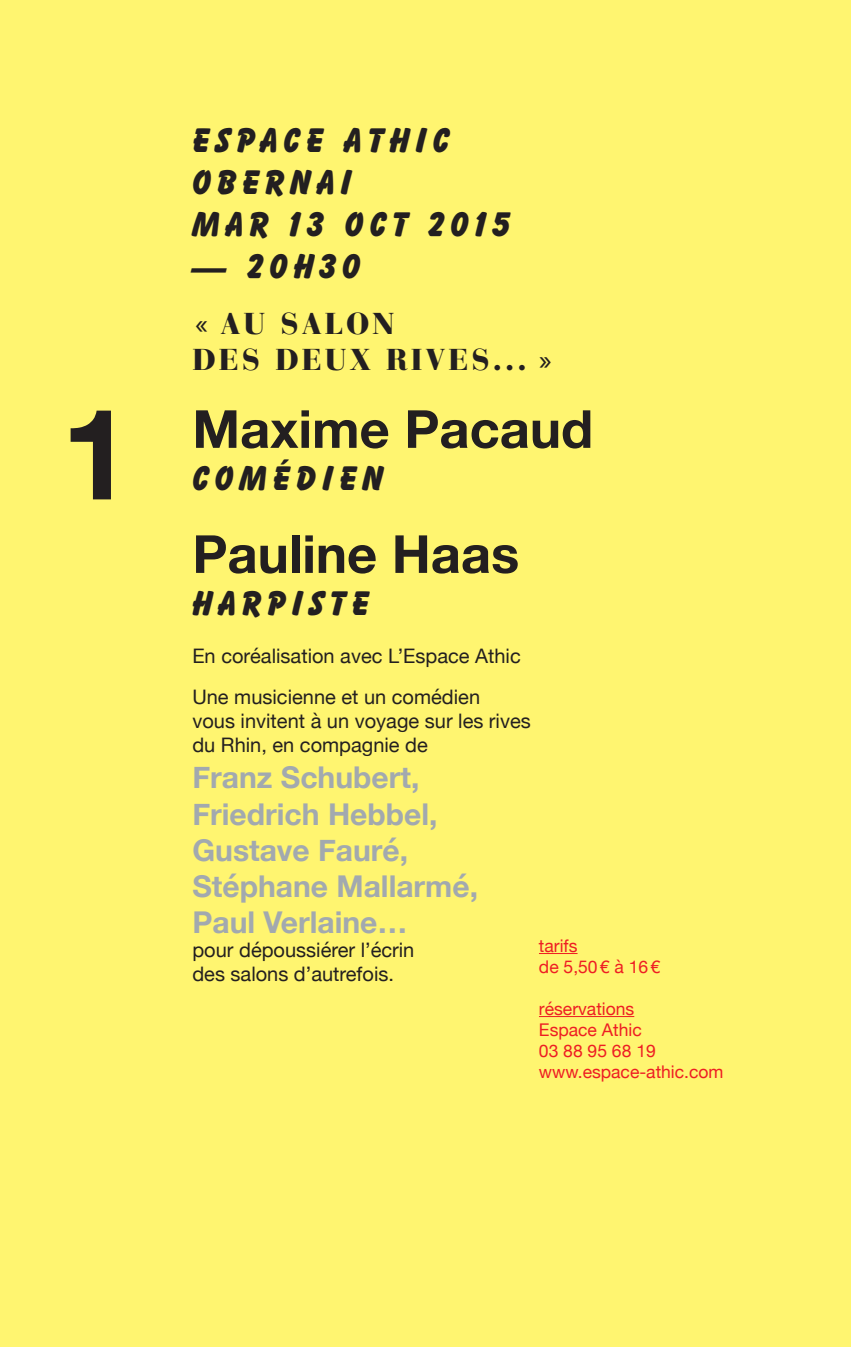
<style>
.page{position:relative;width:851px;height:1347px;background:#fff}
.page>*{position:absolute;margin:0;border:0;box-sizing:border-box;transform-origin:0 0}
.t1{font:700 126.75px "Helvetica Neue";color:#231f20}
.t2{font:700 52.5px "Helvetica Neue";color:#231f20}
.t3{font:800 35px/42px "Balloon BT";letter-spacing:.155em;color:#231f20}
.t4{font:700 30px/36px "Helvetica Neue";color:#a2a9af}
.t5{font:900 30px/36px "Bauer Bodoni";letter-spacing:.1em;color:#231f20}
.t6{font:20px/24px "Helvetica Neue";color:#231f20}
.t7{font:17.5px/21px "Helvetica Neue";color:#ee1d23}
</style>
<div class="page">
<div style="left:0;top:0;width:850px;height:1346px;background:#fff570"></div>
<hr style="left:539px;top:953px;width:38px;height:1px;background:#ee1d23">
<hr style="left:539px;top:1016px;width:95px;height:1px;background:#ee1d23">
<h1 class="t1" style="left:61px;top:355px;width:72px">1</h1>
<h3 class="t3" style="left:192px;top:119px;width:319px">ESPACE ATHIC<br>OBERNAI<br>MAR 13 OCT 2015</h3>
<h3 class="t3" style="left:192px;top:245px;width:170px">— 20H30</h3>
<h3 class="t5" style="left:192px;top:306px;width:363px">« AU SALON<br>DES DEUX RIVES... »</h3>
<h2 class="t2" style="left:192px;top:388px;width:402px">Maxime Pacaud</h2>
<h3 class="t3" style="left:192px;top:456px;width:193px">COMÉDIEN</h3>
<h2 class="t2" style="left:192px;top:513px;width:328px">Pauline Haas</h2>
<h3 class="t3" style="left:192px;top:581px;width:179px">HARPISTE</h3>
<p class="t6" style="left:192px;top:636px;width:330px;line-height:41.5px">En coréalisation avec L’Espace Athic<br>Une musicienne et un comédien</p>
<p class="t6" style="left:192px;top:710px;width:340px">vous invitent à un voyage sur les rives du Rhin, en compagnie de</p>
<h3 class="t4" style="left:192px;top:760px;width:287px">Franz Schubert,<br>Friedrich Hebbel,<br>Gustave Fauré,<br>Stéphane Mallarmé,<br>Paul Verlaine…</h3>
<p class="t6" style="left:192px;top:938px;width:223px">pour dépoussiérer l’écrin des salons d’autrefois.</p>
<p class="t7" style="left:539px;top:936px;width:123px">tarifs<br>de 5,50€ à 16€</p>
<p class="t7" style="left:539px;top:999px;width:186px">réservations<br>Espace Athic<br>03 88 95 68 19 www.espace-athic.com</p>
</div>
